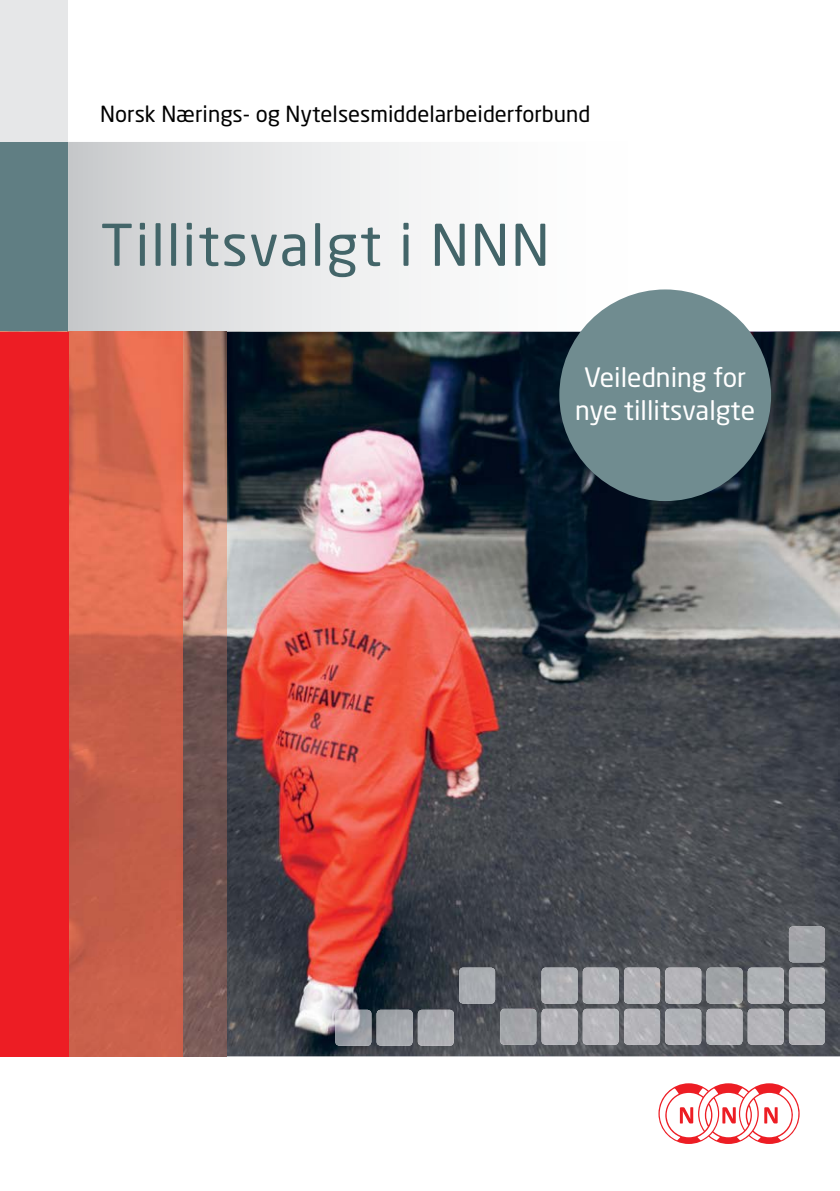
<style>
.page{position:relative;width:840px;height:1191px;background:#fff}
.page>*{position:absolute;margin:0;border:0;box-sizing:border-box;transform-origin:0 0}
.t1{font:56.8px "Neo Sans";letter-spacing:.03em;color:#436569}
.t2{font:26.4px/33px "Neo Sans";color:#fff;text-align:center}
.t3{font:22px "Neo Sans";color:#000}
</style>
<div class="page">
<svg style="left:68px;top:142px;width:615px;height:190px"></svg>
<div style="left:0;top:0;width:68px;height:142px;background:#e6e7e8"></div>
<div style="left:0;top:142px;width:68px;height:190px;background:#607e83"></div>
<svg style="left:658px;top:1083px;width:141px;height:61px"></svg>
<img style="left:69px;top:332px;width:770px;height:724px">
<img style="left:68px;top:332px;width:114px;height:65px">
<img style="left:68px;top:397px;width:1px;height:659px">
<div style="left:0;top:332px;width:68px;height:724px;background:#ed1d24"></div>
<img style="left:788px;top:1008px;width:36px;height:36px">
<img style="left:788px;top:967px;width:36px;height:36px">
<img style="left:788px;top:926px;width:36px;height:36px">
<img style="left:747px;top:1008px;width:36px;height:36px">
<img style="left:747px;top:967px;width:36px;height:36px">
<img style="left:706px;top:1008px;width:36px;height:36px">
<img style="left:706px;top:967px;width:36px;height:36px">
<img style="left:664px;top:1008px;width:37px;height:36px">
<img style="left:417px;top:1009px;width:36px;height:36px">
<img style="left:664px;top:967px;width:37px;height:36px">
<img style="left:623px;top:1008px;width:36px;height:36px">
<img style="left:376px;top:1009px;width:36px;height:36px">
<img style="left:623px;top:967px;width:36px;height:36px">
<img style="left:582px;top:1008px;width:36px;height:36px">
<img style="left:335px;top:1009px;width:36px;height:36px">
<img style="left:582px;top:967px;width:36px;height:36px">
<img style="left:541px;top:1008px;width:36px;height:36px">
<img style="left:541px;top:967px;width:36px;height:36px">
<img style="left:500px;top:1008px;width:36px;height:36px">
<img style="left:459px;top:967px;width:36px;height:36px">
<div style="left:559px;top:289px;width:211px;height:212px;background:#708c90;border-radius:50%"></div>
<p class="t3" style="left:100px;top:100px;width:491px">Norsk Nærings- og Nytelsesmiddelarbeiderforbund</p>
<h1 class="t1" style="left:100px;top:210px;width:451px">Tillitsvalgt i NNN</h1>
<p class="t2" style="left:575px;top:360px;width:181px">Veiledning for nye tillitsvalgte</p>
</div>
